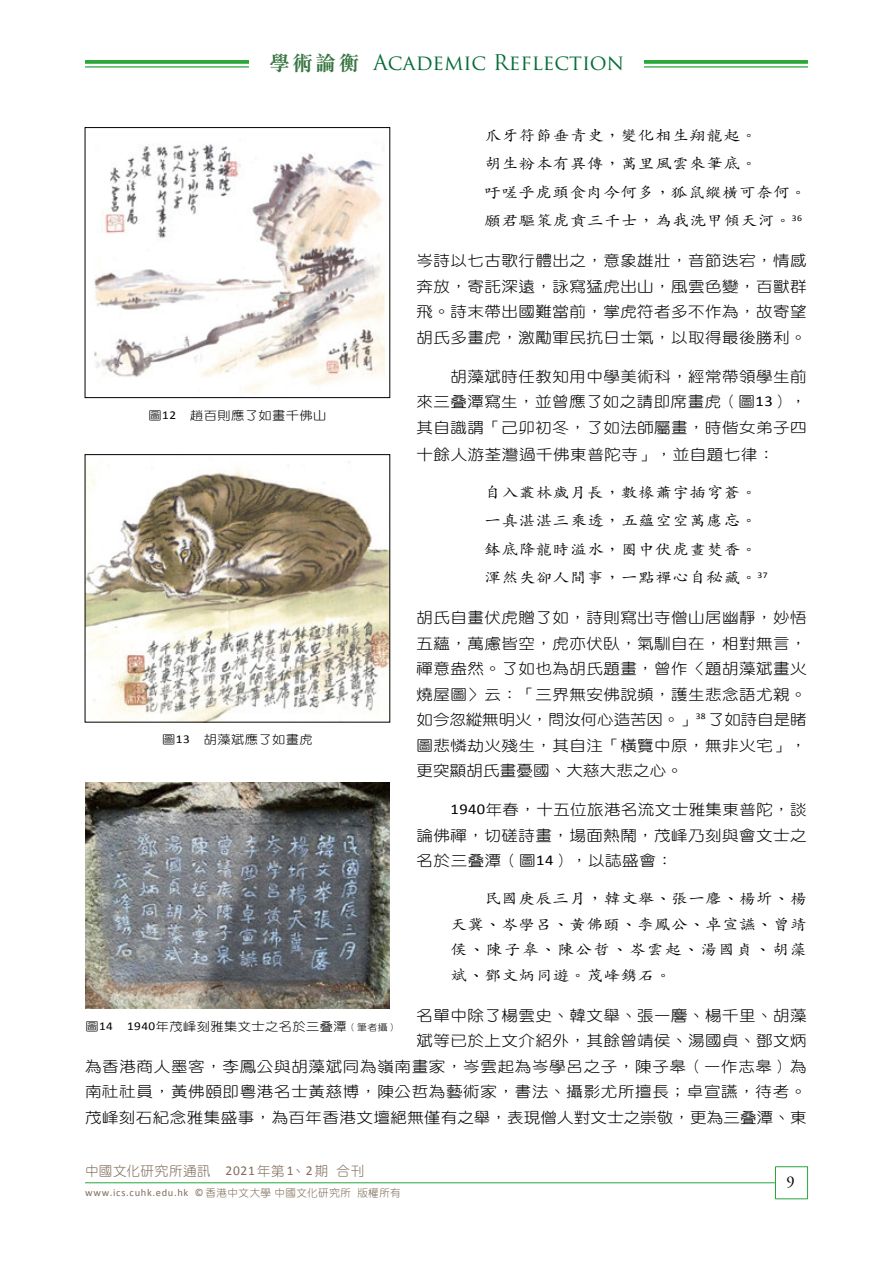
<style>
.page{position:relative;width:893px;height:1263px;background:#fff}
.page>*{position:absolute;margin:0;border:0;box-sizing:border-box;transform-origin:0 0}
.t1{font:21px "Trajan Pro";color:#046c38}
.t2{font:16.5px "Adobe Garamond Pro";color:#000}
.c_BODY_chi{font:15px/25.5px "DF Yuan Lt HK BF";letter-spacing:.03em;color:#000;text-align:justify;scale:1.1 1}
.c_BODY_chi-2{font:15px/25.5px "Adobe Kaiti Std";letter-spacing:.035em;color:#000;text-align:justify;scale:1.1 1}
.t3{font:13.5px "DF Yuan Lt HK BF";letter-spacing:.04em;color:#816d5a}
.c_BODY_chi-3{font:12px "DF Yuan Lt HK BF";letter-spacing:.035em;color:#000;scale:1.1 1}
.t4{font:10.5px "Calibri";letter-spacing:.065em;color:#816d5a}
.s1{font-family:"M Sung HK";font-weight:700;color:#397642}
.s2{font-family:"DF Kai Shu SB Estd BF"}
.s3{font-family:"Calibri"}
.s4{font-size:9px}
.s5{font-family:"DF Yuan Lt HK BF"}
</style>
<div class="page">
<div style="left:775px;top:1166px;width:33px;height:33px;background:#fff;border:1px solid #2aa738"></div>
<hr style="left:85px;top:1182px;width:690px;height:1px;background:#2aa738">
<svg style="left:85px;top:60px;width:723px;height:4px"></svg>
<hr style="left:85px;top:66px;width:723px;height:2px;background:#2aa738">
<div style="left:249px;top:52px;width:395px;height:26px;background:#fff"></div>
<img style="left:94px;top:144px;width:292px;height:249px">
<div style="left:85px;top:127px;width:305px;height:271px;border:1px solid #000"></div>
<img style="left:87px;top:461px;width:301px;height:259px">
<img style="left:85px;top:783px;width:305px;height:226px">
<h1 class="t1" style="left:269px;top:49px;width:356px"><span class="s1">學術論衡</span> Academic Reflection</h1>
<p class="c_BODY_chi-2" style="left:485px;top:123px;width:249px">爪牙符節垂青史<span class="s2">，</span>變化相生翔龍起<span class="s2">。</span></p>
<p class="c_BODY_chi-2" style="left:485px;top:151px;width:249px">胡生粉本有異傳<span class="s2">，</span>萬里風雲來筆底<span class="s2">。</span></p>
<p class="c_BODY_chi-2" style="left:485px;top:180px;width:294px">吁嗟乎虎頭食肉今何多<span class="s2">，</span>狐鼠縱橫可奈何<span class="s2">。</span></p>
<p class="c_BODY_chi-2" style="left:485px;top:208px;width:290px">願君驅策虎賁三千士<span class="s2">，</span>為我洗甲傾天河<span class="s2">。</span><sup>36</sup></p>
<p class="c_BODY_chi" style="left:417px;top:248px;width:356px">岑詩以七古歌行體出之，意象雄壯，音節迭宕，情感奔放，寄託深遠，詠寫猛虎出山，風雲色變，百獸群飛。詩末帶出國難當前，掌虎符者多不作為，故寄望胡氏多畫虎，激勵軍民抗日士氣，以取得最後勝利。</p>
<p class="c_BODY_chi" style="left:417px;top:363px;width:356px;text-indent:34px">胡藻斌時任教知用中學美術科，經常帶領學生前來三叠潭寫生，並曾應了如之請即席畫虎（圖<span class="s3">13</span>），其自識謂「己卯初冬，了如法師屬畫，時偕女弟子四</p>
<p class="c_BODY_chi" style="left:417px;top:441px;width:327px">十餘人游荃灣過千佛東普陀寺」，並自題七律：</p>
<p class="c_BODY_chi-2" style="left:485px;top:480px;width:249px">自入叢林歲月長<span class="s2">，</span>數椽蕭宇插穹蒼<span class="s2">。</span></p>
<p class="c_BODY_chi-2" style="left:485px;top:508px;width:249px">一真湛湛三乘透<span class="s2">，</span>五蘊空空萬慮忘<span class="s2">。</span></p>
<p class="c_BODY_chi-2" style="left:485px;top:537px;width:249px">鉢底降龍時溢水<span class="s2">，</span>圈中伏虎晝焚香<span class="s2">。</span></p>
<p class="c_BODY_chi-2" style="left:485px;top:565px;width:259px">渾然失卻人間事<span class="s2">，</span>一點禪心自秘藏<span class="s2">。</span><sup>37</sup></p>
<p class="c_BODY_chi" style="left:417px;top:605px;width:356px">胡氏自畫伏虎贈了如，詩則寫出寺僧山居幽靜，妙悟五蘊，萬慮皆空，虎亦伏臥，氣馴自在，相對無言，禪意盎然。了如也為胡氏題畫，曾作〈題胡藻斌畫火燒屋圖〉云：「三界無安佛說頻，護生悲念語尤親。如今忽縱無明火，問汝何心造苦因。」<sup>38</sup> 了如詩自是睹圖悲憐劫火殘生，其自注「橫覽中原，無非火宅」，更突顯胡氏畫憂國、大慈大悲之心。</p>
<p class="c_BODY_chi" style="left:417px;top:797px;width:356px;text-indent:34px"><span class="s3">1940</span>年春，十五位旅港名流文士雅集東普陀，談論佛禪，切磋詩畫，場面熱鬧，茂峰乃刻與會文士之名於三叠潭（圖<span class="s3">14</span>），以誌盛會：</p>
<p class="c_BODY_chi-2" style="left:451px;top:886px;width:325px;text-indent:34px">民國庚辰三月<span class="s2">，</span>韓文舉<span class="s2">、</span>張一麐<span class="s2">、</span>楊圻<span class="s2">、</span>楊天冀<span class="s2">、</span>岑學呂<span class="s2">、</span>黃佛頤<span class="s2">、</span>李鳳公<span class="s2">、</span>卓宣讌<span class="s2">、</span>曾靖侯<span class="s2">、</span>陳子皋<span class="s2">、</span>陳公哲<span class="s2">、</span>岑雲起<span class="s2">、</span>湯國貞<span class="s2">、</span>胡藻斌<span class="s2">、</span>鄧文炳同遊<span class="s2">。</span>茂峰鎸石<span class="s2">。</span></p>
<p class="c_BODY_chi" style="left:85px;top:1002px;width:657px;text-align:right">名單中除了楊雲史、韓文舉、張一麐、楊千里、胡藻<br>斌等已於上文介紹外，其餘曾靖侯、湯國貞、鄧文炳<br>為香港商人墨客，李鳳公與胡藻斌同為嶺南畫家，岑雲起為岑學呂之子，陳子皋（一作志皋）為南社社員，黃佛頤即粵港名士黃慈博，陳公哲為藝術家，書法、攝影尤所擅長；卓宣讌，待考。茂峰刻石紀念雅集盛事，為百年香港文壇絕無僅有之舉，表現僧人對文士之崇敬，更為三叠潭、東</p>
<p class="c_BODY_chi-3" style="left:149px;top:409px;width:163px">圖<span class="s3">12</span>　趙百則應了如畫千佛山</p>
<p class="c_BODY_chi-3" style="left:162px;top:733px;width:138px">圖<span class="s3">13</span>　胡藻斌應了如畫虎</p>
<p class="c_BODY_chi-3" style="left:85px;top:1020px;width:285px">圖<span class="s3">14 1940</span>年茂峰刻雅集文士之名於三叠潭<span class="s4">（筆者攝）</span></p>
<p class="t3" style="left:85px;top:1164px;width:281px">中國文化研究所通訊　<span class="s3">2021</span> 年第<span class="s3">1</span>、<span class="s3">2</span>期 合刊</p>
<p class="t4" style="left:85px;top:1186px;width:317px">www.ics.cuhk.edu.hk © <span class="s5">香港中文大學中國文化研究所 版權所有</span></p>
<p class="t2" style="left:787px;top:1172px;width:10px">9</p>
</div>
